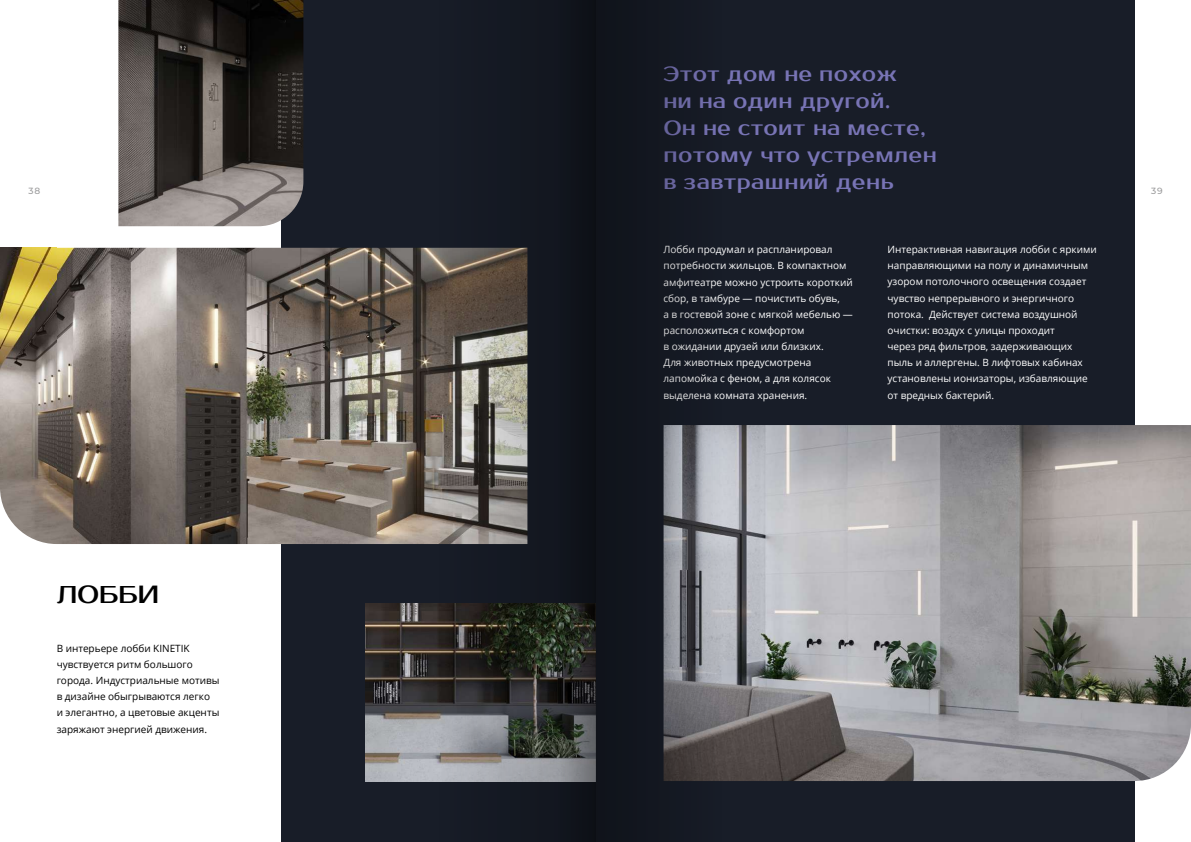
<style>
.page{position:relative;width:1191px;height:842px;background:#fff}
.page>*{position:absolute;margin:0;border:0;box-sizing:border-box;transform-origin:0 0}
.t1{font:24.7px "Prosto One";letter-spacing:-.005em;color:#000}
.t2{font:20.5px/26.9px "Prosto One";letter-spacing:.025em;color:#7874b5}
.t3{font:10px/16.2px "Open Sans";color:#fff}
.t4{font:10px/16.2px "Open Sans";color:#000}
.t5{font:500 9px "Montserrat";color:#9c9c9d}
</style>
<div class="page">
<div style="left:281px;top:0;width:853px;height:842px;background:#181d28"></div>
<img style="left:0;top:248px;width:344px;height:296px">
<img style="left:118px;top:0;width:185px;height:226px">
<img style="left:847px;top:425px;width:344px;height:356px">
<img style="left:0;top:248px;width:57px;height:237px">
<svg style="left:344px;top:247px;width:194px;height:535px"></svg>
<svg style="left:538px;top:0;width:57px;height:842px;fill:#11151d"></svg>
<svg style="left:596px;top:0;width:251px;height:842px"></svg>
<h2 class="t2" style="left:663px;top:61px;width:275px">Этот дом не похож<br>ни на один другой.<br>Он не стоит на месте, потому что устремлен в завтрашний день</h2>
<p class="t5" style="left:28px;top:185px;width:13px">38</p>
<p class="t5" style="left:1151px;top:185px;width:13px">39</p>
<h1 class="t1" style="left:57px;top:580px;width:104px">ЛОББИ</h1>
<p class="t4" style="left:57px;top:640px;width:164px">В интерьере лобби KINETIK чувствуется ритм большого города. Индустриальные мотивы в дизайне обыгрываются легко<br>и элегантно, а цветовые акценты заряжают энергией движения.</p>
<p class="t3" style="left:663px;top:241px;width:191px">Лобби продумал и распланировал потребности жильцов. В компактном амфитеатре можно устроить короткий сбор, в тамбуре — почистить обувь,<br>а в гостевой зоне с мягкой мебелью — расположиться с комфортом<br>в ожидании друзей или близких.<br>Для животных предусмотрена лапомойка с феном, а для колясок выделена комната хранения.</p>
<p class="t3" style="left:887px;top:241px;width:211px">Интерактивная навигация лобби с яркими направляющими на полу и динамичным узором потолочного освещения создает чувство непрерывного и энергичного потока. Действует система воздушной очистки: воздух с улицы проходит<br>через ряд фильтров, задерживающих пыль и аллергены. В лифтовых кабинах установлены ионизаторы, избавляющие от вредных бактерий.</p>
</div>
